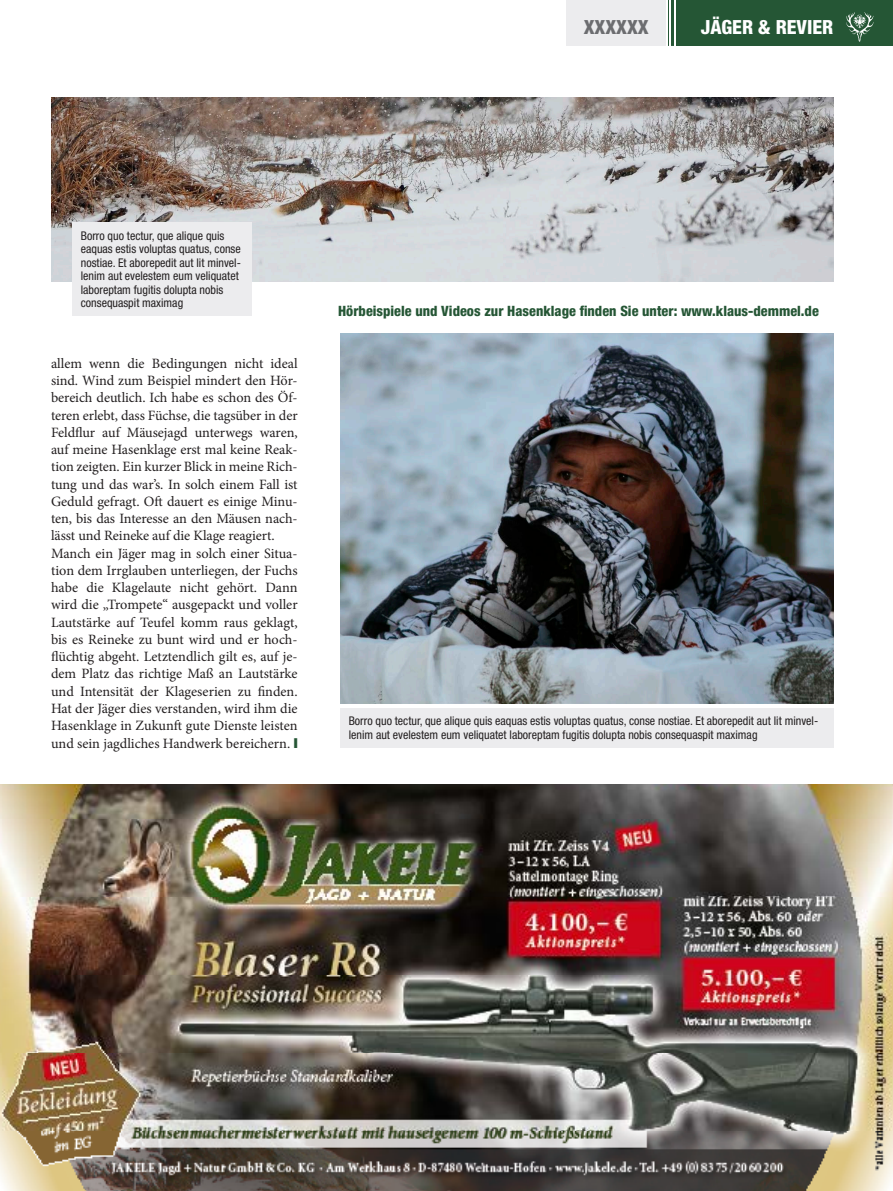
<style>
.page{position:relative;width:893px;height:1191px;background:#fff}
.page>*{position:absolute;margin:0;border:0;box-sizing:border-box;transform-origin:0 0}
.t1{font:800 condensed 19.5px "Helvetica Neue LT Std";color:#fff}
.t2{font:800 condensed 19.5px "Helvetica Neue LT Std";color:#6c6d70}
.t3{font:14.25px/17.2px "Minion Pro";letter-spacing:-.005em;color:#231f20}
.t4{font:800 condensed 14.25px "Helvetica Neue LT Std";color:#255635}
.t5{font:condensed 12px/13.5px "Helvetica Neue LT Std";color:#231f20}
.s1{color:#255635}
</style>
<div class="page">
<hr style="left:671px;top:0;width:3px;height:46px;background:#255635">
<hr style="left:668px;top:0;width:1px;height:46px;background:#255635">
<div style="left:567px;top:0;width:99px;height:46px;background:#ececee"></div>
<div style="left:676px;top:0;width:217px;height:46px;background:#255635"></div>
<img style="left:846px;top:12px;width:28px;height:30px">
<img style="left:340px;top:333px;width:493px;height:370px">
<div style="left:340px;top:708px;width:493px;height:39px;background:#ececee"></div>
<img style="left:51px;top:98px;width:782px;height:183px">
<img style="left:0;top:784px;width:893px;height:407px">
<div style="left:72px;top:223px;width:180px;height:93px;background:#ececee"></div>
<h1 class="t2" style="left:584px;top:15px;width:67px">XXXXXX</h1>
<h1 class="t1" style="left:701px;top:15px;width:134px">JÄGER &amp; REVIER</h1>
<p class="t5" style="left:81px;top:229px;width:162px">Borro quo tectur, que alique quis eaquas estis voluptas quatus, conse nostiae. Et aborepedit aut lit minvel&shy;lenim aut evelestem eum veliquatet laboreptam fugitis dolupta nobis consequaspit maximag</p>
<p class="t3" style="left:51px;top:354px;width:248px">allem wenn die Bedingungen nicht ideal sind. Wind zum Beispiel mindert den Hör&shy;bereich deutlich. Ich habe es schon des Öf&shy;teren erlebt, dass Füchse, die tagsüber in der Feldflur auf Mäusejagd unterwegs waren, auf meine Hasenklage erst mal keine Reak&shy;tion zeigten. Ein kurzer Blick in meine Rich&shy;tung und das war’s. In solch einem Fall ist Geduld gefragt. Oft dauert es einige Minu&shy;ten, bis das Interesse an den Mäusen nach&shy;lässt und Reineke auf die Klage reagiert.<br>Manch ein Jäger mag in solch einer Situa&shy;tion dem Irrglauben unterliegen, der Fuchs habe die Klagelaute nicht gehört. Dann wird die „Trompete“ ausgepackt und voller Lautstärke auf Teufel komm raus geklagt, bis es Reineke zu bunt wird und er hoch&shy;flüchtig abgeht. Letztendlich gilt es, auf je&shy;dem Platz das richtige Maß an Lautstärke und Intensität der Klageserien zu finden.<br>Hat der Jäger dies verstanden, wird ihm die Hasenklage in Zukunft gute Dienste leisten und sein jagdliches Handwerk bereichern. <span class="s1">❙</span></p>
<p class="t4" style="left:338px;top:302px;width:482px">Hörbeispiele und Videos zur Hasenklage finden Sie unter: www.klaus-demmel.de</p>
<p class="t5" style="left:349px;top:714px;width:471px">Borro quo tectur, que alique quis eaquas estis voluptas quatus, conse nostiae. Et aborepedit aut lit minvel&shy;lenim aut evelestem eum veliquatet laboreptam fugitis dolupta nobis consequaspit maximag</p>
</div>
